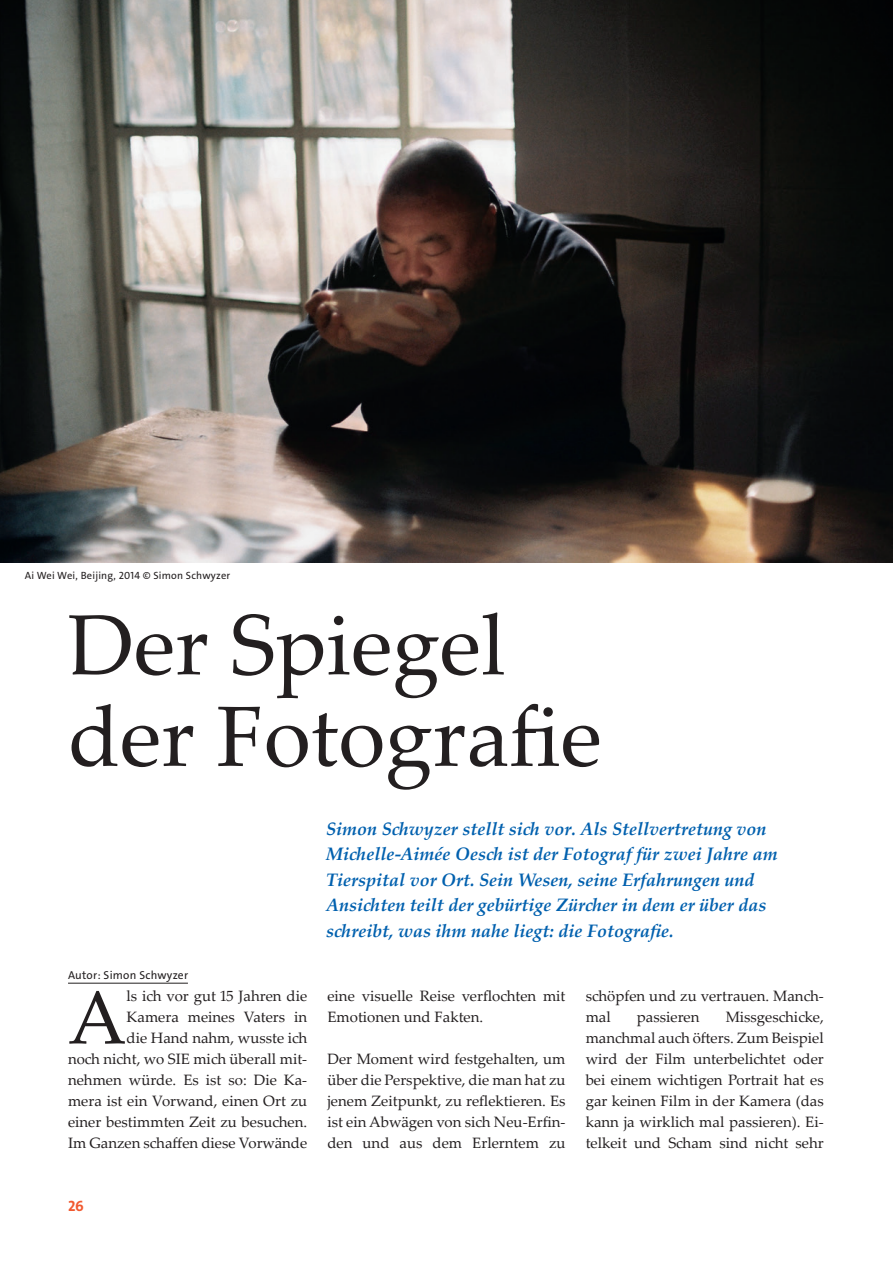
<style>
.page{position:relative;width:893px;height:1263px;background:#fff}
.page>*{position:absolute;margin:0;border:0;box-sizing:border-box;transform-origin:0 0}
.t1{font:85.5px/91.5px "Palatino Linotype";color:#231f20}
.t2{font:75.3px "Palatino Linotype";color:#231f20}
.t3{font:italic 700 18px/25.5px "Palatino Linotype";color:#0160ae}
.t4{font:15px/21px "Palatino Linotype";color:#231f20}
.t5{font:15px "The Sans LP7 Bld";color:#f1592f}
.t6{font:11.55px "The Sans LP5 Plain";letter-spacing:.02em;color:#231f20}
.t7{font:10.5px "The Sans LP5 Plain";letter-spacing:.02em;color:#231f20}
</style>
<div class="page">
<hr style="left:68px;top:983px;width:120px;height:1px;background:#231f20">
<img style="left:0;top:0;width:893px;height:563px">
<p class="t7" style="left:25px;top:569px;width:207px">Ai Wei Wei, Beijing, 2014 © Simon Schwyzer</p>
<h1 class="t1" style="left:68px;top:596px;width:535px">Der Spiegel der Fotografie</h1>
<p class="t3" style="left:326px;top:815px;width:453px">Simon Schwyzer stellt sich vor. Als Stellvertretung von Michelle-Aimée Oesch ist der Fotograf für zwei Jahre am Tierspital vor Ort. Sein Wesen, seine Erfahrungen und Ansichten teilt der gebürtige Zürcher in dem er über das schreibt, was ihm nahe liegt: die Fotografie.</p>
<p class="t6" style="left:68px;top:967px;width:122px">Autor: Simon Schwyzer</p>
<h2 class="t2" style="left:68px;top:964px;width:60px">A</h2>
<p class="t4" style="left:68px;top:985px;width:241px;text-align:right">ls ich vor gut 15 Jahren die<br>Kamera meines Vaters in<br>die Hand nahm, wusste ich<br>noch nicht, wo SIE mich überall mit&shy;nehmen würde. Es ist so: Die Ka&shy;mera ist ein Vorwand, einen Ort zu einer bestimmten Zeit zu besuchen.<br>Im Ganzen schaffen diese Vorwände</p>
<p class="t4" style="left:327px;top:985px;width:240px">eine visuelle Reise verflochten mit<br>Emotionen und Fakten.</p>
<p class="t4" style="left:586px;top:985px;width:240px">schöpfen und zu vertrauen. Manch&shy;mal</p>
<p class="t4" style="left:586px;top:1006px;width:240px;text-align:justify;text-indent:140px">Missgeschicke, manchmal auch öfters. Zum Beispiel wird der Film unterbelichtet oder bei einem wichtigen Portrait hat es gar keinen Film in der Kamera (das kann ja wirklich mal passieren). Ei&shy;telkeit und Scham sind nicht sehr</p>
<p class="t4" style="left:637px;top:1006px;width:64px">passieren</p>
<p class="t4" style="left:327px;top:1048px;width:240px;text-align:justify">Der Moment wird festgehalten, um über die Perspektive, die man hat zu jenem Zeitpunkt, zu reflektieren. Es ist ein Abwägen von sich Neu-Erfin&shy;den und aus dem Erlerntem zu</p>
<p class="t5" style="left:68px;top:1197px;width:17px">26</p>
</div>
